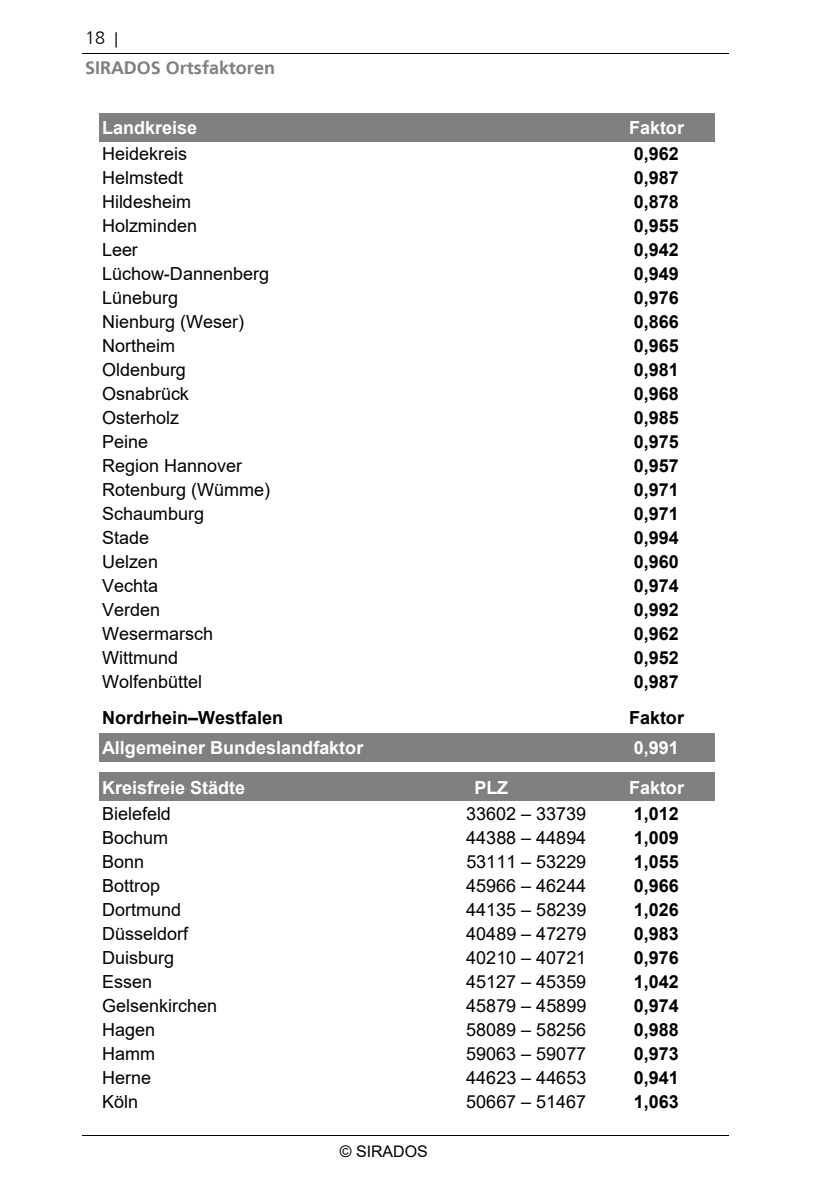
<style>
.page{position:relative;width:840px;height:1190px;background:#fff}
.page>*{position:absolute;margin:0;border:0;box-sizing:border-box;transform-origin:0 0}
.t1{font:18px "Arial";color:#000}
.t2{font:700 18px "Arial";color:#000}
.t3{font:700 18px "Arial";color:#fff}
.t4{font:700 18px/30.2px "Frutiger LT";color:#808080}
.t5{font:16px "Arial";color:#000}
.s1{font-weight:300;color:#000}
.s2{font-family:"Arial";font-weight:400;font-size:16px;color:#000}
</style>
<div class="page">
<hr style="left:82px;top:53px;width:647px;height:1px;background:#000">
<hr style="left:82px;top:1135px;width:647px;height:1px;background:#000">
<div style="left:99px;top:113px;width:356px;height:28px;background:#808080"></div>
<div style="left:455px;top:113px;width:146px;height:28px;background:#808080"></div>
<div style="left:601px;top:113px;width:114px;height:28px;background:#808080"></div>
<div style="left:99px;top:733px;width:356px;height:28px;background:#808080"></div>
<div style="left:455px;top:733px;width:146px;height:28px;background:#808080"></div>
<div style="left:601px;top:733px;width:114px;height:28px;background:#808080"></div>
<div style="left:99px;top:773px;width:356px;height:28px;background:#808080"></div>
<div style="left:455px;top:773px;width:146px;height:28px;background:#808080"></div>
<div style="left:601px;top:773px;width:114px;height:28px;background:#808080"></div>
<p class="t4" style="left:85px;top:24px;width:191px"><span class="s1">18</span> <span class="s2">|<br></span>SIRADOS Ortsfaktoren</p>
<p class="t3" style="left:102px;top:118px;width:97px">Landkreise</p>
<p class="t3" style="left:629px;top:118px;width:57px">Faktor</p>
<p class="t1" style="left:102px;top:144px;width:86px">Heidekreis</p>
<p class="t2" style="left:634px;top:144px;width:46px">0,962</p>
<p class="t1" style="left:102px;top:168px;width:83px">Helmstedt</p>
<p class="t2" style="left:634px;top:168px;width:46px">0,987</p>
<p class="t1" style="left:102px;top:192px;width:90px">Hildesheim</p>
<p class="t2" style="left:634px;top:192px;width:46px">0,878</p>
<p class="t1" style="left:102px;top:216px;width:96px">Holzminden</p>
<p class="t2" style="left:634px;top:216px;width:46px">0,955</p>
<p class="t1" style="left:102px;top:240px;width:37px">Leer</p>
<p class="t2" style="left:634px;top:240px;width:46px">0,942</p>
<p class="t1" style="left:102px;top:264px;width:169px">Lüchow-Dannenberg</p>
<p class="t2" style="left:634px;top:264px;width:46px">0,949</p>
<p class="t1" style="left:102px;top:288px;width:77px">Lüneburg</p>
<p class="t2" style="left:634px;top:288px;width:46px">0,976</p>
<p class="t1" style="left:102px;top:312px;width:143px">Nienburg (Weser)</p>
<p class="t2" style="left:634px;top:312px;width:46px">0,866</p>
<p class="t1" style="left:102px;top:336px;width:74px">Northeim</p>
<p class="t2" style="left:634px;top:336px;width:46px">0,965</p>
<p class="t1" style="left:102px;top:360px;width:85px">Oldenburg</p>
<p class="t2" style="left:634px;top:360px;width:46px">0,981</p>
<p class="t1" style="left:102px;top:384px;width:88px">Osnabrück</p>
<p class="t2" style="left:634px;top:384px;width:46px">0,968</p>
<p class="t1" style="left:102px;top:408px;width:79px">Osterholz</p>
<p class="t2" style="left:634px;top:408px;width:46px">0,985</p>
<p class="t1" style="left:102px;top:432px;width:48px">Peine</p>
<p class="t2" style="left:634px;top:432px;width:46px">0,975</p>
<p class="t1" style="left:102px;top:456px;width:142px">Region Hannover</p>
<p class="t2" style="left:634px;top:456px;width:46px">0,957</p>
<p class="t1" style="left:102px;top:480px;width:170px">Rotenburg (Wümme)</p>
<p class="t2" style="left:634px;top:480px;width:46px">0,971</p>
<p class="t1" style="left:102px;top:504px;width:103px">Schaumburg</p>
<p class="t2" style="left:634px;top:504px;width:46px">0,971</p>
<p class="t1" style="left:102px;top:528px;width:48px">Stade</p>
<p class="t2" style="left:634px;top:528px;width:46px">0,994</p>
<p class="t1" style="left:102px;top:552px;width:57px">Uelzen</p>
<p class="t2" style="left:634px;top:552px;width:46px">0,960</p>
<p class="t1" style="left:102px;top:576px;width:58px">Vechta</p>
<p class="t2" style="left:634px;top:576px;width:46px">0,974</p>
<p class="t1" style="left:102px;top:600px;width:60px">Verden</p>
<p class="t2" style="left:634px;top:600px;width:46px">0,992</p>
<p class="t1" style="left:102px;top:624px;width:112px">Wesermarsch</p>
<p class="t2" style="left:634px;top:624px;width:46px">0,962</p>
<p class="t1" style="left:102px;top:648px;width:77px">Wittmund</p>
<p class="t2" style="left:634px;top:648px;width:46px">0,952</p>
<p class="t1" style="left:102px;top:672px;width:101px">Wolfenbüttel</p>
<p class="t2" style="left:634px;top:672px;width:46px">0,987</p>
<p class="t2" style="left:102px;top:708px;width:182px">Nordrhein–Westfalen</p>
<p class="t2" style="left:629px;top:708px;width:57px">Faktor</p>
<p class="t3" style="left:102px;top:738px;width:263px">Allgemeiner Bundeslandfaktor</p>
<p class="t3" style="left:634px;top:738px;width:46px">0,991</p>
<p class="t3" style="left:102px;top:778px;width:145px">Kreisfreie Städte</p>
<p class="t3" style="left:474px;top:778px;width:35px">PLZ</p>
<p class="t3" style="left:629px;top:778px;width:57px">Faktor</p>
<p class="t1" style="left:102px;top:804px;width:70px">Bielefeld</p>
<p class="t1" style="left:466px;top:804px;width:121px">33602 – 33739</p>
<p class="t2" style="left:634px;top:804px;width:46px">1,012</p>
<p class="t1" style="left:102px;top:828px;width:67px">Bochum</p>
<p class="t1" style="left:466px;top:828px;width:122px">44388 – 44894</p>
<p class="t2" style="left:634px;top:828px;width:46px">1,009</p>
<p class="t1" style="left:102px;top:852px;width:43px">Bonn</p>
<p class="t1" style="left:466px;top:852px;width:121px">53111 – 53229</p>
<p class="t2" style="left:634px;top:852px;width:46px">1,055</p>
<p class="t1" style="left:102px;top:876px;width:59px">Bottrop</p>
<p class="t1" style="left:466px;top:876px;width:122px">45966 – 46244</p>
<p class="t2" style="left:634px;top:876px;width:46px">0,966</p>
<p class="t1" style="left:102px;top:900px;width:81px">Dortmund</p>
<p class="t1" style="left:466px;top:900px;width:122px">44135 – 58239</p>
<p class="t2" style="left:634px;top:900px;width:46px">1,026</p>
<p class="t1" style="left:102px;top:924px;width:87px">Düsseldorf</p>
<p class="t1" style="left:466px;top:924px;width:122px">40489 – 47279</p>
<p class="t2" style="left:634px;top:924px;width:46px">0,983</p>
<p class="t1" style="left:102px;top:948px;width:73px">Duisburg</p>
<p class="t1" style="left:466px;top:948px;width:121px">40210 – 40721</p>
<p class="t2" style="left:634px;top:948px;width:46px">0,976</p>
<p class="t1" style="left:102px;top:972px;width:51px">Essen</p>
<p class="t1" style="left:466px;top:972px;width:122px">45127 – 45359</p>
<p class="t2" style="left:634px;top:972px;width:46px">1,042</p>
<p class="t1" style="left:102px;top:996px;width:117px">Gelsenkirchen</p>
<p class="t1" style="left:466px;top:996px;width:122px">45879 – 45899</p>
<p class="t2" style="left:634px;top:996px;width:46px">0,974</p>
<p class="t1" style="left:102px;top:1020px;width:54px">Hagen</p>
<p class="t1" style="left:466px;top:1020px;width:122px">58089 – 58256</p>
<p class="t2" style="left:634px;top:1020px;width:46px">0,988</p>
<p class="t1" style="left:102px;top:1044px;width:54px">Hamm</p>
<p class="t1" style="left:466px;top:1044px;width:122px">59063 – 59077</p>
<p class="t2" style="left:634px;top:1044px;width:46px">0,973</p>
<p class="t1" style="left:102px;top:1068px;width:51px">Herne</p>
<p class="t1" style="left:466px;top:1068px;width:122px">44623 – 44653</p>
<p class="t2" style="left:634px;top:1068px;width:46px">0,941</p>
<p class="t1" style="left:102px;top:1092px;width:37px">Köln</p>
<p class="t1" style="left:466px;top:1092px;width:121px">50667 – 51467</p>
<p class="t2" style="left:634px;top:1092px;width:46px">1,063</p>
<p class="t5" style="left:340px;top:1142px;width:90px">© SIRADOS</p>
</div>
